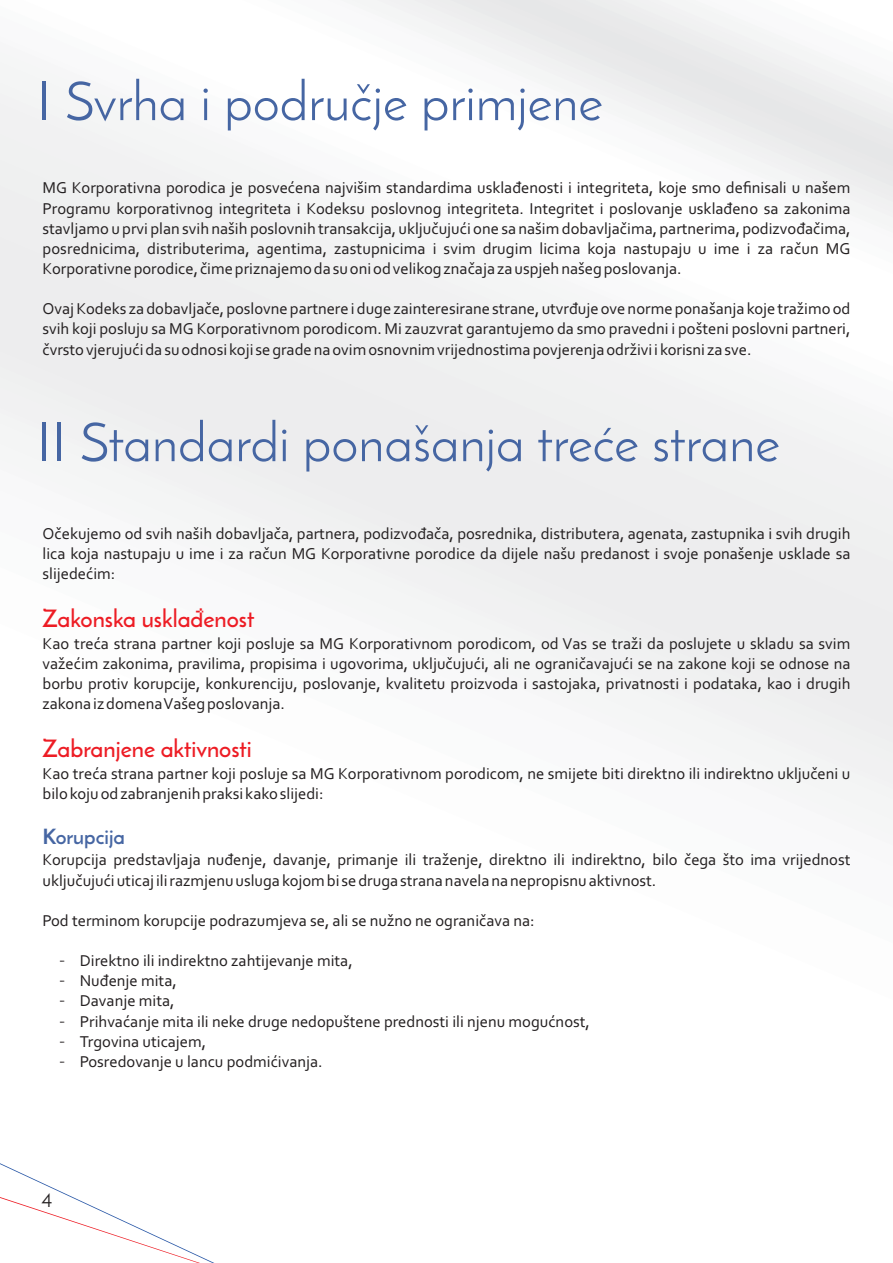
<style>
.page{position:relative;width:893px;height:1263px;background:#fff}
.page>*{position:absolute;margin:0;border:0;box-sizing:border-box;transform-origin:0 0}
.t1{font:54px "Josefin Sans";color:#4666a3}
.t2{font:600 24px "Josefin Sans";color:#ed1c24}
.t3{font:700 21px "Josefin Sans";color:#4666a3}
.t4{font:21px "Josefin Sans";color:#231f20}
.t5{font:16.5px/20.1px "Corbel";color:#231f20;text-align:justify}
.s1{font-family:"Lithos Pro";font-size:14.1px}
</style>
<div class="page">
<svg style="left:0;top:1163px;width:214px;height:100px"></svg>
<h1 class="t1" style="left:37px;top:80px;width:567px">I Svrha i područje primjene</h1>
<p class="t5" style="left:42px;top:179px;width:809px">MG Korporativna porodica je posvećena najvišim standardima usklađenosti i integriteta, koje smo definisali u našem Programu korporativnog integriteta i Kodeksu poslovnog integriteta. Integritet i poslovanje usklađeno sa zakonima stavljamo u prvi plan svih naših poslovnih transakcija, uključujući one sa našim dobavljačima, partnerima, podizvođačima, posrednicima, distributerima, agentima, zastupnicima i svim drugim licima koja nastupaju u ime i za račun MG Korporativne porodice, čime priznajemo da su oni od velikog značaja za uspjeh našeg poslovanja.</p>
<p class="t5" style="left:42px;top:300px;width:809px">Ovaj Kodeks za dobavljače, poslovne partnere i duge zainteresirane strane, utvrđuje ove norme ponašanja koje tražimo od svih koji posluju sa MG Korporativnom porodicom. Mi zauzvrat garantujemo da smo pravedni i pošteni poslovni partneri, čvrsto vjerujući da su odnosi koji se grade na ovim osnovnim vrijednostima povjerenja održivi i korisni za sve.</p>
<h1 class="t1" style="left:37px;top:421px;width:744px">II Standardi ponašanja treće strane</h1>
<p class="t5" style="left:43px;top:524px;width:809px">Očekujemo od svih naših dobavljača, partnera, podizvođača, posrednika, distributera, agenata, zastupnika i svih drugih lica koja nastupaju u ime i za račun MG Korporativne porodice da dijele našu predanost i svoje ponašenje usklade sa slijedećim:</p>
<h2 class="t2" style="left:43px;top:609px;width:213px">Zakonska usklađenost</h2>
<p class="t5" style="left:43px;top:635px;width:809px">Kao treća strana partner koji posluje sa MG Korporativnom porodicom, od Vas se traži da poslujete u skladu sa svim važećim zakonima, pravilima, propisima i ugovorima, uključujući, ali ne ograničavajući se na zakone koji se odnose na borbu protiv korupcije, konkurenciju, poslovanje, kvalitetu proizvoda i sastojaka, privatnosti i podataka, kao i drugih zakona iz domena Vašeg poslovanja.</p>
<h2 class="t2" style="left:43px;top:739px;width:211px">Zabranjene aktivnosti</h2>
<p class="t5" style="left:42px;top:765px;width:809px">Kao treća strana partner koji posluje sa MG Korporativnom porodicom, ne smijete biti direktno ili indirektno uključeni u bilo koju od zabranjenih praksi kako slijedi:</p>
<p class="t3" style="left:42px;top:828px;width:84px">Korupcija</p>
<p class="t5" style="left:42px;top:851px;width:809px">Korupcija predstavljaja nuđenje, davanje, primanje ili traženje, direktno ili indirektno, bilo čega što ima vrijednost uključujući uticaj ili razmjenu usluga kojom bi se druga strana navela na nepropisnu aktivnost.</p>
<p class="t5" style="left:42px;top:912px;width:494px">Pod terminom korupcije podrazumjeva se, ali se nužno ne ograničava na:</p>
<p class="t5" style="left:60px;top:952px;width:294px"><span class="s1">-</span> Direktno ili indirektno zahtijevanje mita,</p>
<p class="t5" style="left:60px;top:972px;width:118px"><span class="s1">-</span> Nuđenje mita,</p>
<p class="t5" style="left:60px;top:992px;width:116px"><span class="s1">-</span> Davanje mita,</p>
<p class="t5" style="left:60px;top:1012px;width:531px"><span class="s1">-</span> Prihvaćanje mita ili neke druge nedopuštene prednosti ili njenu mogućnost,</p>
<p class="t5" style="left:60px;top:1033px;width:148px"><span class="s1">-</span> Trgovina uticajem,</p>
<p class="t5" style="left:60px;top:1053px;width:264px"><span class="s1">-</span> Posredovanje u lancu podmićivanja.</p>
<p class="t4" style="left:41px;top:1192px;width:13px">4</p>
</div>
